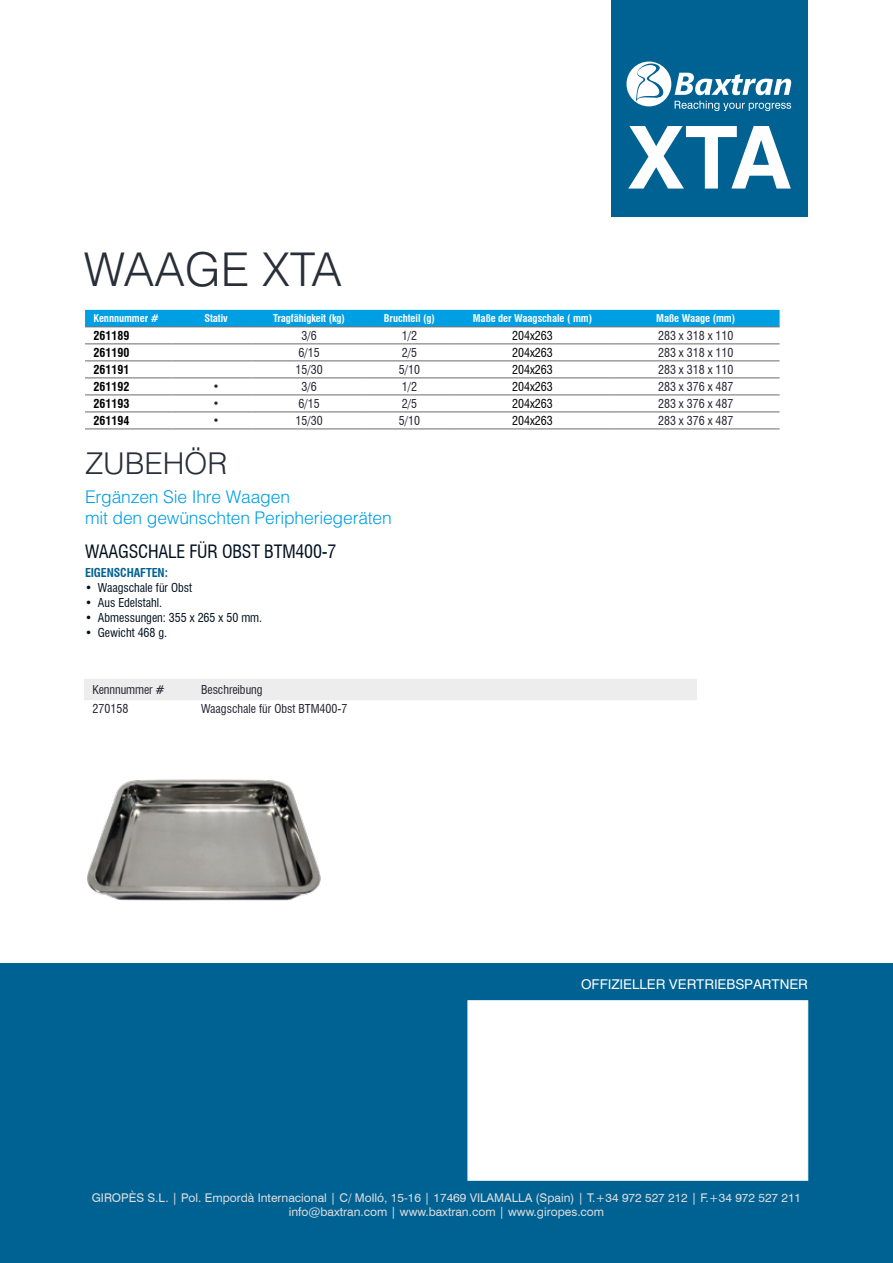
<style>
.page{position:relative;width:893px;height:1263px;background:#fff}
.page>*{position:absolute;margin:0;border:0;box-sizing:border-box;transform-origin:0 0}
.t1{font:700 87.15px "Helvetica LT Std";color:#fff}
.t2{font:300 46.5px "Helvetica LT Std";letter-spacing:-.005em;color:#282f39}
.t3{font:300 30px "Helvetica LT Std";letter-spacing:-.005em;color:#282f39}
.t4{font:700 condensed 21px "Swiss 721 BT";color:#242330}
.t5{font:condensed 18px "Swiss 721 BT";letter-spacing:-.01em;color:#000f1e}
.t6{font:300 17.55px/21px "Helvetica LT Std";letter-spacing:-.01em;color:#009fe3}
.t7{font:13.5px "Helvetica LT Std";letter-spacing:-.01em;color:#fff}
.t8{font:condensed 12px "Swiss 721 BT";color:#242330}
.t9{font:12px/14.4px "Swiss 721 BT";color:#dbdcde;text-align:center}
.t10{font:condensed 12px "Swiss 721 BT";color:#000f1e}
.t11{font:condensed 12px "Swiss 721 BT";color:#000}
.t12{font:700 condensed 12px "Swiss 721 BT";color:#000}
.t13{font:700 condensed 12px "Swiss 721 BT";letter-spacing:-.01em;color:#006293}
.t14{font:700 condensed 10.5px "Swiss 721 BT";letter-spacing:-.005em;color:#fff}
</style>
<div class="page">
<div style="left:612px;top:0;width:196px;height:217px;background:#006293"></div>
<svg style="left:626px;top:62px;width:165px;height:49px"></svg>
<div style="left:0;top:963px;width:893px;height:300px;background:#006293"></div>
<div style="left:468px;top:1000px;width:340px;height:180px;background:#fff;border:1px solid #fff"></div>
<div style="left:84px;top:679px;width:613px;height:21px;background:#ededed"></div>
<div style="left:85px;top:310px;width:695px;height:17px;background:#009fe3"></div>
<hr style="left:85px;top:327px;width:86px;height:1px;background:#6b6b6a">
<hr style="left:85px;top:344px;width:86px;height:1px;background:#6b6b6a">
<hr style="left:171px;top:344px;width:81px;height:1px;background:#6b6b6a">
<hr style="left:252px;top:344px;width:114px;height:1px;background:#6b6b6a">
<hr style="left:366px;top:344px;width:87px;height:1px;background:#6b6b6a">
<hr style="left:453px;top:344px;width:159px;height:1px;background:#6b6b6a">
<hr style="left:612px;top:344px;width:168px;height:1px;background:#6b6b6a">
<hr style="left:85px;top:361px;width:86px;height:1px;background:#6b6b6a">
<hr style="left:171px;top:361px;width:81px;height:1px;background:#6b6b6a">
<hr style="left:252px;top:361px;width:114px;height:1px;background:#6b6b6a">
<hr style="left:366px;top:361px;width:87px;height:1px;background:#6b6b6a">
<hr style="left:453px;top:361px;width:159px;height:1px;background:#6b6b6a">
<hr style="left:612px;top:361px;width:168px;height:1px;background:#6b6b6a">
<hr style="left:85px;top:378px;width:86px;height:1px;background:#6b6b6a">
<hr style="left:171px;top:378px;width:81px;height:1px;background:#6b6b6a">
<hr style="left:252px;top:378px;width:114px;height:1px;background:#6b6b6a">
<hr style="left:366px;top:378px;width:87px;height:1px;background:#6b6b6a">
<hr style="left:453px;top:378px;width:159px;height:1px;background:#6b6b6a">
<hr style="left:612px;top:378px;width:168px;height:1px;background:#6b6b6a">
<hr style="left:85px;top:395px;width:86px;height:1px;background:#6b6b6a">
<hr style="left:171px;top:395px;width:81px;height:1px;background:#6b6b6a">
<hr style="left:252px;top:395px;width:114px;height:1px;background:#6b6b6a">
<hr style="left:366px;top:395px;width:87px;height:1px;background:#6b6b6a">
<hr style="left:453px;top:395px;width:159px;height:1px;background:#6b6b6a">
<hr style="left:612px;top:395px;width:168px;height:1px;background:#6b6b6a">
<hr style="left:85px;top:412px;width:86px;height:1px;background:#6b6b6a">
<hr style="left:171px;top:412px;width:81px;height:1px;background:#6b6b6a">
<hr style="left:252px;top:412px;width:114px;height:1px;background:#6b6b6a">
<hr style="left:366px;top:412px;width:87px;height:1px;background:#6b6b6a">
<hr style="left:453px;top:412px;width:159px;height:1px;background:#6b6b6a">
<hr style="left:612px;top:412px;width:168px;height:1px;background:#6b6b6a">
<hr style="left:85px;top:429px;width:86px;height:1px;background:#6b6b6a">
<hr style="left:171px;top:429px;width:81px;height:1px;background:#6b6b6a">
<hr style="left:453px;top:429px;width:159px;height:1px;background:#6b6b6a">
<hr style="left:612px;top:429px;width:168px;height:1px;background:#6b6b6a">
<hr style="left:171px;top:327px;width:81px;height:1px;background:#6b6b6a">
<hr style="left:252px;top:327px;width:114px;height:1px;background:#6b6b6a">
<hr style="left:366px;top:327px;width:87px;height:1px;background:#6b6b6a">
<hr style="left:453px;top:327px;width:159px;height:1px;background:#6b6b6a">
<hr style="left:612px;top:327px;width:168px;height:1px;background:#6b6b6a">
<hr style="left:252px;top:429px;width:114px;height:1px;background:#6b6b6a">
<hr style="left:366px;top:429px;width:87px;height:1px;background:#6b6b6a">
<img style="left:87px;top:779px;width:234px;height:122px">
<h2 class="t2" style="left:84px;top:241px;width:260px">WAAGE XTA</h2>
<h1 class="t1" style="left:627px;top:105px;width:167px">XTA</h1>
<p class="t14" style="left:94px;top:312px;width:67px">Kennnummer #</p>
<p class="t14" style="left:204px;top:312px;width:25px">Stativ</p>
<p class="t14" style="left:273px;top:312px;width:74px">Tragfähigkeit (kg)</p>
<p class="t14" style="left:384px;top:312px;width:53px">Bruchteil (g)</p>
<p class="t14" style="left:473px;top:312px;width:121px">Maße der Waagschale ( mm)</p>
<p class="t14" style="left:656px;top:312px;width:80px">Maße Waage (mm)</p>
<p class="t12" style="left:94px;top:328px;width:37px">261189</p>
<p class="t8" style="left:301px;top:328px;width:17px">3/6</p>
<p class="t8" style="left:402px;top:328px;width:17px">1/2</p>
<p class="t11" style="left:512px;top:328px;width:42px">204x263</p>
<p class="t8" style="left:658px;top:328px;width:77px">283 x 318 x 110</p>
<p class="t12" style="left:94px;top:345px;width:37px">261190</p>
<p class="t8" style="left:298px;top:345px;width:23px">6/15</p>
<p class="t8" style="left:402px;top:345px;width:17px">2/5</p>
<p class="t11" style="left:512px;top:345px;width:42px">204x263</p>
<p class="t8" style="left:658px;top:345px;width:77px">283 x 318 x 110</p>
<p class="t12" style="left:94px;top:362px;width:37px">261191</p>
<p class="t8" style="left:295px;top:362px;width:29px">15/30</p>
<p class="t8" style="left:399px;top:362px;width:23px">5/10</p>
<p class="t11" style="left:512px;top:362px;width:42px">204x263</p>
<p class="t8" style="left:658px;top:362px;width:77px">283 x 318 x 110</p>
<p class="t12" style="left:94px;top:379px;width:37px">261192</p>
<h3 class="t4" style="left:214px;top:374px;width:7px">·</h3>
<p class="t8" style="left:301px;top:379px;width:17px">3/6</p>
<p class="t8" style="left:402px;top:379px;width:17px">1/2</p>
<p class="t11" style="left:512px;top:379px;width:42px">204x263</p>
<p class="t8" style="left:658px;top:379px;width:77px">283 x 376 x 487</p>
<p class="t12" style="left:94px;top:396px;width:37px">261193</p>
<h3 class="t4" style="left:214px;top:391px;width:7px">·</h3>
<p class="t8" style="left:298px;top:396px;width:23px">6/15</p>
<p class="t8" style="left:402px;top:396px;width:17px">2/5</p>
<p class="t11" style="left:512px;top:396px;width:42px">204x263</p>
<p class="t8" style="left:658px;top:396px;width:77px">283 x 376 x 487</p>
<p class="t12" style="left:94px;top:413px;width:37px">261194</p>
<h3 class="t4" style="left:214px;top:408px;width:7px">·</h3>
<p class="t8" style="left:295px;top:413px;width:29px">15/30</p>
<p class="t8" style="left:399px;top:413px;width:23px">5/10</p>
<p class="t11" style="left:512px;top:413px;width:42px">204x263</p>
<p class="t8" style="left:658px;top:413px;width:77px">283 x 376 x 487</p>
<h3 class="t3" style="left:85px;top:444px;width:144px">ZUBEHÖR</h3>
<h3 class="t6" style="left:85px;top:486px;width:308px">Ergänzen Sie Ihre Waagen<br>mit den gewünschten Peripheriegeräten</h3>
<h3 class="t5" style="left:85px;top:541px;width:253px">WAAGSCHALE FÜR OBST BTM400-7</h3>
<p class="t13" style="left:85px;top:565px;width:84px">EIGENSCHAFTEN:</p>
<p class="t10" style="left:85px;top:580px;width:109px">• Waagschale für Obst</p>
<p class="t10" style="left:85px;top:595px;width:79px">• Aus Edelstahl.</p>
<p class="t10" style="left:85px;top:610px;width:179px">• Abmessungen: 355 x 265 x 50 mm.</p>
<p class="t10" style="left:85px;top:625px;width:84px">• Gewicht 468 g.</p>
<p class="t8" style="left:92px;top:682px;width:74px">Kennnummer #</p>
<p class="t8" style="left:201px;top:682px;width:63px">Beschreibung</p>
<p class="t8" style="left:92px;top:702px;width:37px">270158</p>
<p class="t8" style="left:201px;top:702px;width:148px">Waagschale für Obst BTM400-7</p>
<p class="t7" style="left:581px;top:976px;width:228px">OFFIZIELLER VERTRIEBSPARTNER</p>
<p class="t9" style="left:92px;top:1190px;width:711px">GIROPÈS S.L. | Pol. Empordà Internacional | C/ Molló, 15-16 | 17469 VILAMALLA (Spain) | T.+34 972 527 212 | F.+34 972 527 211 info@baxtran.com | www.baxtran.com | www.giropes.com</p>
</div>
